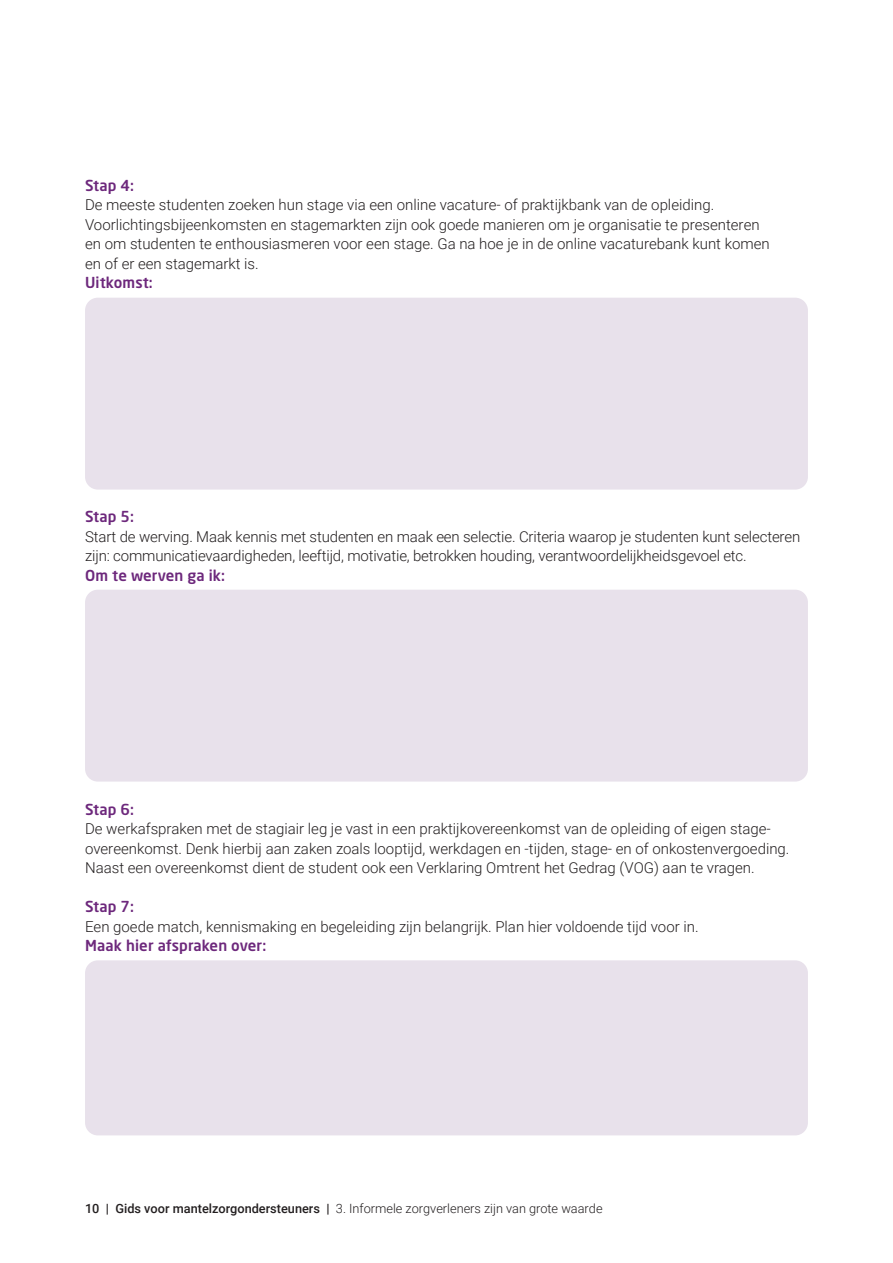
<style>
.page{position:relative;width:893px;height:1263px;background:#fff}
.page>*{position:absolute;margin:0;border:0;box-sizing:border-box;transform-origin:0 0}
.t1{font:300 15px/19.5px "Roboto";color:#231f20}
.t2{font:500 15px "Neo Sans W1 G";letter-spacing:.01em;color:#6d287c}
.t3{font:300 12.75px "Roboto";color:#231f20}
.s1{font-weight:500}
</style>
<div class="page">
<div style="left:85px;top:298px;width:723px;height:192px;background:#e8e1eb;border-radius:13px"></div>
<div style="left:85px;top:590px;width:723px;height:191px;background:#e8e1eb;border-radius:13px"></div>
<div style="left:85px;top:960px;width:723px;height:175px;background:#e8e1eb;border-radius:13px"></div>
<p class="t2" style="left:85px;top:176px;width:50px">Stap 4:</p>
<p class="t1" style="left:85px;top:194px;width:686px">De meeste studenten zoeken hun stage via een online vacature- of praktijkbank van de opleiding.<br>Voorlichtingsbijeenkomsten en stagemarkten zijn ook goede manieren om je organisatie te presenteren en om studenten te enthousiasmeren voor een stage. Ga na hoe je in de online vacaturebank kunt komen en of er een stagemarkt is.</p>
<p class="t2" style="left:85px;top:273px;width:69px">Uitkomst:</p>
<p class="t2" style="left:85px;top:507px;width:50px">Stap 5:</p>
<p class="t1" style="left:85px;top:526px;width:717px">Start de werving. Maak kennis met studenten en maak een selectie. Criteria waarop je studenten kunt selecteren zijn: communicatievaardigheden, leeftijd, motivatie, betrokken houding, verantwoordelijkheidsgevoel etc.</p>
<p class="t2" style="left:85px;top:566px;width:142px">Om te werven ga ik:</p>
<p class="t2" style="left:85px;top:800px;width:50px">Stap 6:</p>
<p class="t1" style="left:85px;top:818px;width:706px">De werkafspraken met de stagiair leg je vast in een praktijkovereenkomst van de opleiding of eigen stage&shy;overeenkomst. Denk hierbij aan zaken zoals looptijd, werkdagen en -tijden, stage- en of onkostenvergoeding.<br>Naast een overeenkomst dient de student ook een Verklaring Omtrent het Gedrag (VOG) aan te vragen.</p>
<p class="t2" style="left:85px;top:897px;width:50px">Stap 7:</p>
<p class="t1" style="left:85px;top:916px;width:615px">Een goede match, kennismaking en begeleiding zijn belangrijk. Plan hier voldoende tijd voor in.</p>
<p class="t2" style="left:85px;top:936px;width:183px">Maak hier afspraken over:</p>
<p class="t3" style="left:85px;top:1199px;width:519px"><span class="s1">10 | Gids voor mantelzorgondersteuners |</span> 3. Informele zorgverleners zijn van grote waarde</p>
</div>
